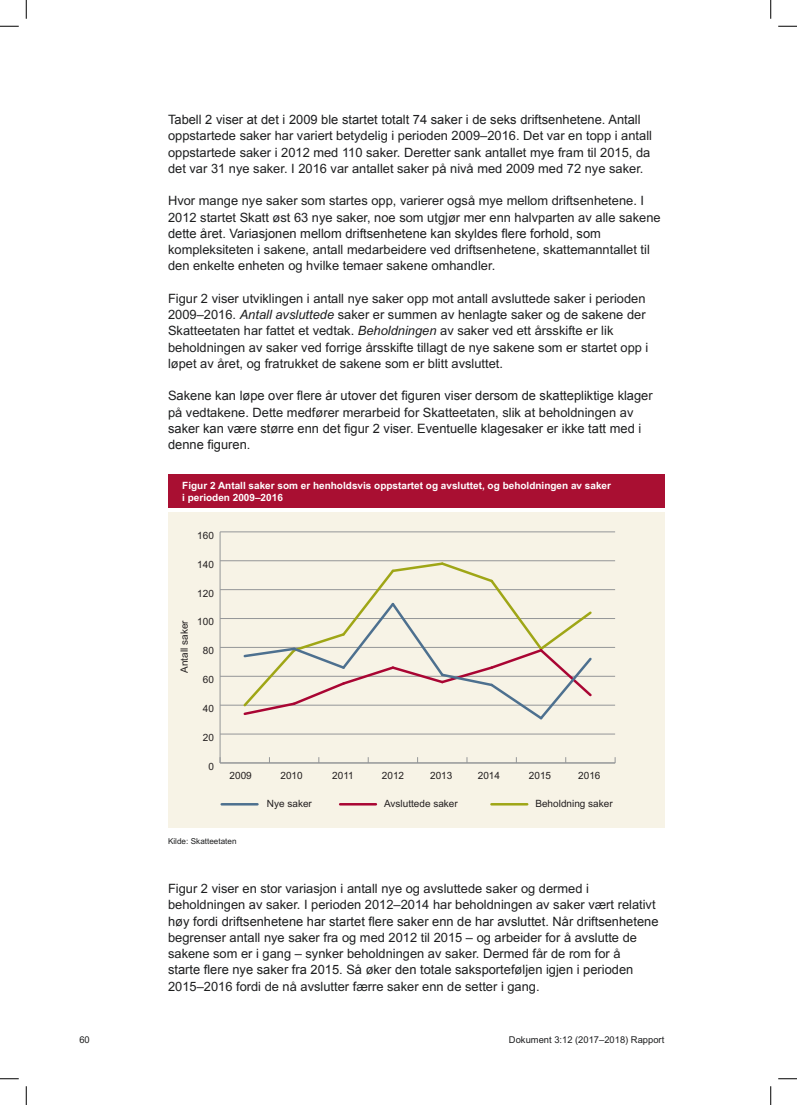
<style>
.page{position:relative;width:797px;height:1105px;background:#fff}
.page>*{position:absolute;margin:0;border:0;box-sizing:border-box;transform-origin:0 0}
.t1{font:12.88px/16.2px "Arial";color:#1d1e1f}
.t2{font:12.88px/16.2px "Arial MT2";color:#1d1e1f}
.t3{font:10px "Arial";color:#231f20}
.t4{font:700 10px/12px "Arial";color:#fff}
.t5{font:9.38px "Arial";color:#1d1e1f}
.t6{font:8.12px "Arial";color:#1d1e1f}
.s1{font-style:italic}
</style>
<div class="page">
<div style="left:168px;top:513px;width:496px;height:315px;background:#f7f3e6"></div>
<hr style="left:220px;top:532px;width:1px;height:231px;background:#949698">
<hr style="left:220px;top:763px;width:395px;height:1px;background:#949698">
<hr style="left:220px;top:734px;width:395px;height:1px;background:#949698">
<hr style="left:220px;top:705px;width:395px;height:1px;background:#949698">
<hr style="left:220px;top:676px;width:395px;height:1px;background:#949698">
<hr style="left:220px;top:647px;width:395px;height:1px;background:#949698">
<hr style="left:220px;top:618px;width:395px;height:1px;background:#949698">
<hr style="left:220px;top:589px;width:395px;height:1px;background:#949698">
<hr style="left:220px;top:560px;width:395px;height:1px;background:#949698">
<hr style="left:220px;top:532px;width:395px;height:1px;background:#949698">
<svg style="left:241px;top:560px;width:353px;height:160px"></svg>
<hr style="left:340px;top:803px;width:36px;height:2px;background:#a90533">
<hr style="left:491px;top:803px;width:36px;height:2px;background:#9fa616">
<hr style="left:222px;top:803px;width:35px;height:2px;background:#4d708f">
<div style="left:168px;top:475px;width:496px;height:33px;background:#a90f32"></div>
<svg style="left:0;top:25px;width:19px;height:2px"></svg>
<svg style="left:778px;top:25px;width:19px;height:2px"></svg>
<svg style="left:0;top:1078px;width:19px;height:1px"></svg>
<svg style="left:778px;top:1078px;width:19px;height:1px"></svg>
<svg style="left:25px;top:0;width:2px;height:19px"></svg>
<svg style="left:25px;top:1086px;width:2px;height:19px"></svg>
<svg style="left:770px;top:0;width:1px;height:19px"></svg>
<svg style="left:770px;top:1086px;width:1px;height:19px"></svg>
<p class="t2" style="left:168px;top:112px;width:474px">Tabell 2 viser at det i 2009 ble startet totalt 74 saker i de seks driftsenhetene. Antall</p>
<p class="t1" style="left:168px;top:128px;width:485px">oppstartede saker har variert betydelig i perioden 2009–2016. Det var en topp i antall oppstartede saker i 2012 med 110 saker. Deretter sank antallet mye fram til 2015, da det var 31 nye saker. I 2016 var antallet saker på nivå med 2009 med 72 nye saker.</p>
<p class="t1" style="left:168px;top:193px;width:494px">Hvor mange nye saker som startes opp, varierer også mye mellom driftsenhetene. I<br>2012 startet Skatt øst 63 nye saker, noe som utgjør mer enn halvparten av alle sakene</p>
<p class="t2" style="left:168px;top:225px;width:434px">dette året. Variasjonen mellom driftsenhetene kan skyldes flere forhold, som</p>
<p class="t1" style="left:168px;top:242px;width:483px">kompleksiteten i sakene, antall medarbeidere ved driftsenhetene, skattemanntallet til den enkelte enheten og hvilke temaer sakene omhandler.</p>
<p class="t1" style="left:168px;top:290px;width:482px">Figur 2 viser utviklingen i antall nye saker opp mot antall avsluttede saker i perioden 2009–2016. <span class="s1">Antall avsluttede</span> saker er summen av henlagte saker og de sakene der Skatteetaten har fattet et vedtak. <span class="s1">Beholdningen</span> av saker ved ett årsskifte er lik beholdningen av saker ved forrige årsskifte tillagt de nye sakene som er startet opp i løpet av året, og fratrukket de sakene som er blitt avsluttet.</p>
<p class="t2" style="left:168px;top:388px;width:486px">Sakene kan løpe over flere år utover det figuren viser dersom de skattepliktige klager</p>
<p class="t1" style="left:168px;top:404px;width:467px">på vedtakene. Dette medfører merarbeid for Skatteetaten, slik at beholdningen av</p>
<p class="t2" style="left:168px;top:420px;width:474px">saker kan være større enn det figur 2 viser. Eventuelle klagesaker er ikke tatt med i denne figuren.</p>
<p class="t4" style="left:182px;top:480px;width:430px">Figur 2 Antall saker som er henholdsvis oppstartet og avsluttet, og beholdningen av saker i perioden 2009–2016</p>
<p class="t3" style="left:197px;top:529px;width:18px">160</p>
<p class="t3" style="left:197px;top:558px;width:18px">140</p>
<p class="t3" style="left:178px;top:673px;width:54px;rotate:-90deg">Antall saker</p>
<p class="t3" style="left:197px;top:586px;width:18px">120</p>
<p class="t3" style="left:197px;top:615px;width:18px">100</p>
<p class="t3" style="left:203px;top:644px;width:13px">80</p>
<p class="t3" style="left:203px;top:673px;width:13px">60</p>
<p class="t3" style="left:203px;top:702px;width:13px">40</p>
<p class="t3" style="left:203px;top:731px;width:13px">20</p>
<p class="t3" style="left:208px;top:760px;width:7px">0</p>
<p class="t3" style="left:230px;top:769px;width:24px">2009</p>
<p class="t3" style="left:280px;top:769px;width:24px">2010</p>
<p class="t3" style="left:332px;top:769px;width:23px">2011</p>
<p class="t3" style="left:382px;top:769px;width:24px">2012</p>
<p class="t3" style="left:430px;top:769px;width:24px">2013</p>
<p class="t3" style="left:478px;top:769px;width:24px">2014</p>
<p class="t3" style="left:529px;top:769px;width:24px">2015</p>
<p class="t3" style="left:578px;top:769px;width:24px">2016</p>
<p class="t3" style="left:267px;top:797px;width:47px">Nye saker</p>
<p class="t3" style="left:535px;top:797px;width:79px">Beholdning saker</p>
<p class="t3" style="left:384px;top:797px;width:75px">Avsluttede saker</p>
<p class="t6" style="left:168px;top:836px;width:70px">Kilde: Skatteetaten</p>
<p class="t1" style="left:168px;top:880px;width:489px">Figur 2 viser en stor variasjon i antall nye og avsluttede saker og dermed i beholdningen av saker. I perioden 2012–2014 har beholdningen av saker vært relativt</p>
<p class="t2" style="left:168px;top:913px;width:492px">høy fordi driftsenhetene har startet flere saker enn de har avsluttet. Når driftsenhetene</p>
<p class="t1" style="left:168px;top:929px;width:470px">begrenser antall nye saker fra og med 2012 til 2015 – og arbeider for å avslutte de sakene som er i gang – synker beholdningen av saker. Dermed får de rom for å</p>
<p class="t2" style="left:168px;top:962px;width:467px">starte flere nye saker fra 2015. Så øker den totale saksporteføljen igjen i perioden</p>
<p class="t1" style="left:168px;top:978px;width:373px">2015–2016 fordi de nå avslutter færre saker enn de setter i gang.</p>
<p class="t5" style="left:79px;top:1033px;width:12px">60</p>
<p class="t5" style="left:509px;top:1033px;width:157px">Dokument 3:12 (2017–2018) Rapport</p>
</div>
